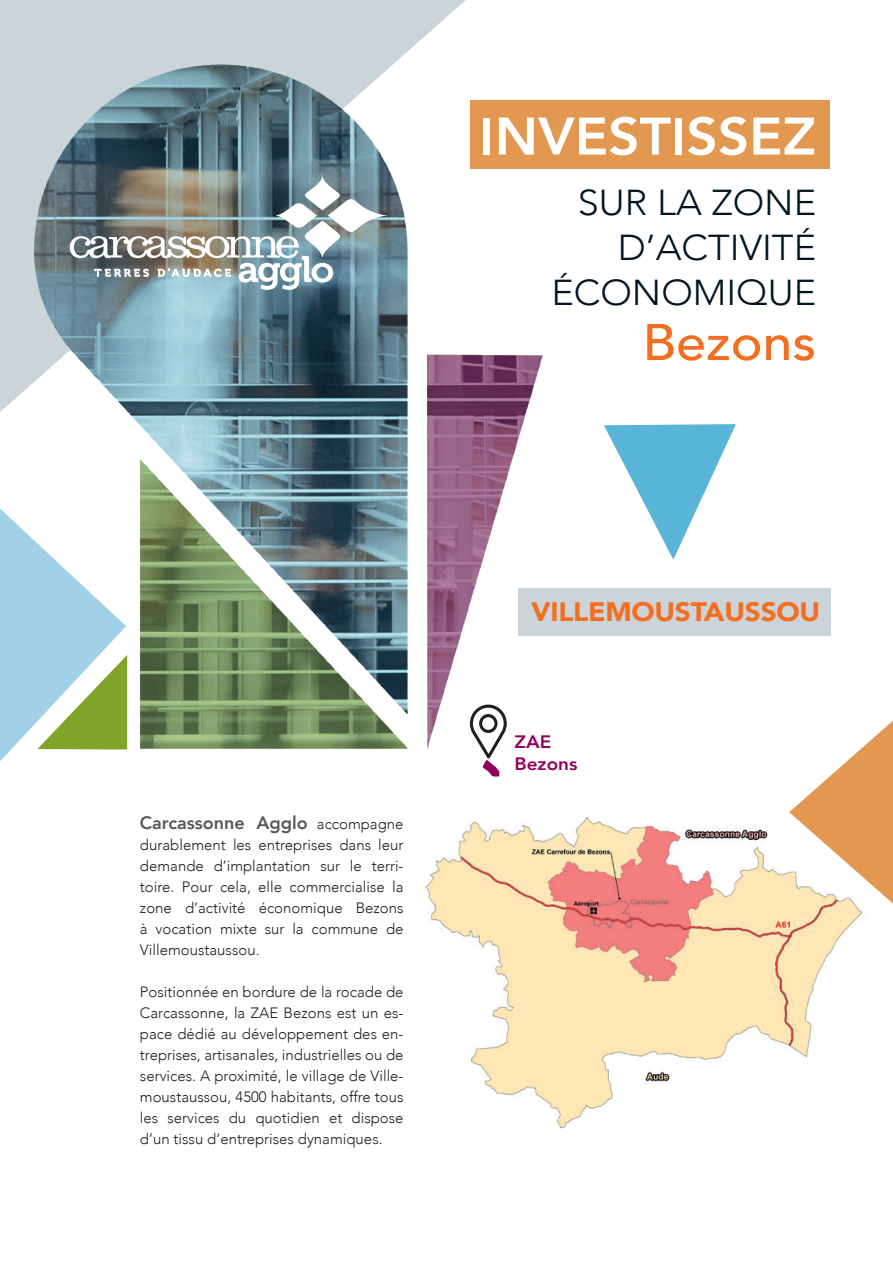
<style>
.page{position:relative;width:893px;height:1263px;background:#fff}
.page>*{position:absolute;margin:0;border:0;box-sizing:border-box;transform-origin:0 0}
.t1{font:800 52.2px "Avenir";color:#fff;scale:1.05 1}
.t2{font:500 51px "Avenir";color:#f36e21;scale:1.05 1}
.t3{font:300 36px/45px "Avenir";color:#011622;text-align:right;scale:1.05 1}
.t4{font:900 26.7px "Avenir";letter-spacing:-.01em;color:#f36e21;scale:1.05 1}
.t5{font:800 18px "Avenir";color:#57585a}
.t6{font:800 18px/21.6px "Avenir";color:#91015d;scale:1.05 1}
.t7{font:300 15px/21px "Avenir";color:#231f20;text-align:justify}
.s1{font-weight:300;font-size:15px;color:#231f20}
</style>
<div class="page">
<img style="left:425px;top:825px;width:438px;height:304px">
<div style="left:518px;top:589px;width:312px;height:47px;background:#cbd4d9"></div>
<svg style="left:649px;top:424px;width:87px;height:136px"></svg>
<div style="left:0;top:0;width:466px;height:20px;background:#cbd4d9"></div>
<img style="left:0;top:20px;width:649px;height:808px">
<svg style="left:70px;top:175px;width:319px;height:115px"></svg>
<svg style="left:0;top:508px;width:127px;height:253px"></svg>
<div style="left:470px;top:101px;width:359px;height:68px;background:#e29850"></div>
<svg style="left:789px;top:721px;width:104px;height:183px"></svg>
<svg style="left:470px;top:704px;width:37px;height:72px"></svg>
<h1 class="t1" style="left:479px;top:96px;width:322px">INVESTISSEZ</h1>
<h3 class="t3" style="left:551px;top:180px;width:254px">SUR LA ZONE<br>D’ACTIVITÉ<br>ÉCONOMIQUE</h3>
<h2 class="t2" style="left:642px;top:298px;width:167px">Bezons</h2>
<p class="t5" style="left:140px;top:809px;width:265px">Carcassonne Agglo <span class="s1">accompagne</span></p>
<p class="t7" style="left:140px;top:834px;width:265px">durablement les entreprises dans leur demande d’implantation sur le terri&shy;toire. Pour cela, elle commercialise la zone d’activité économique Bezons à vocation mixte sur la commune de Villemoustaussou.</p>
<p class="t7" style="left:140px;top:981px;width:265px">Positionnée en bordure de la rocade de Carcassonne, la ZAE Bezons est un es&shy;pace dédié au développement des en&shy;treprises, artisanales, industrielles ou de services. A proximité, le village de Ville&shy;moustaussou, 4500 habitants, offre tous les services du quotidien et dispose d’un tissu d’entreprises dynamiques.</p>
<h3 class="t4" style="left:531px;top:589px;width:277px">VILLEMOUSTAUSSOU</h3>
<p class="t6" style="left:514px;top:731px;width:61px">ZAE<br>Bezons</p>
</div>
